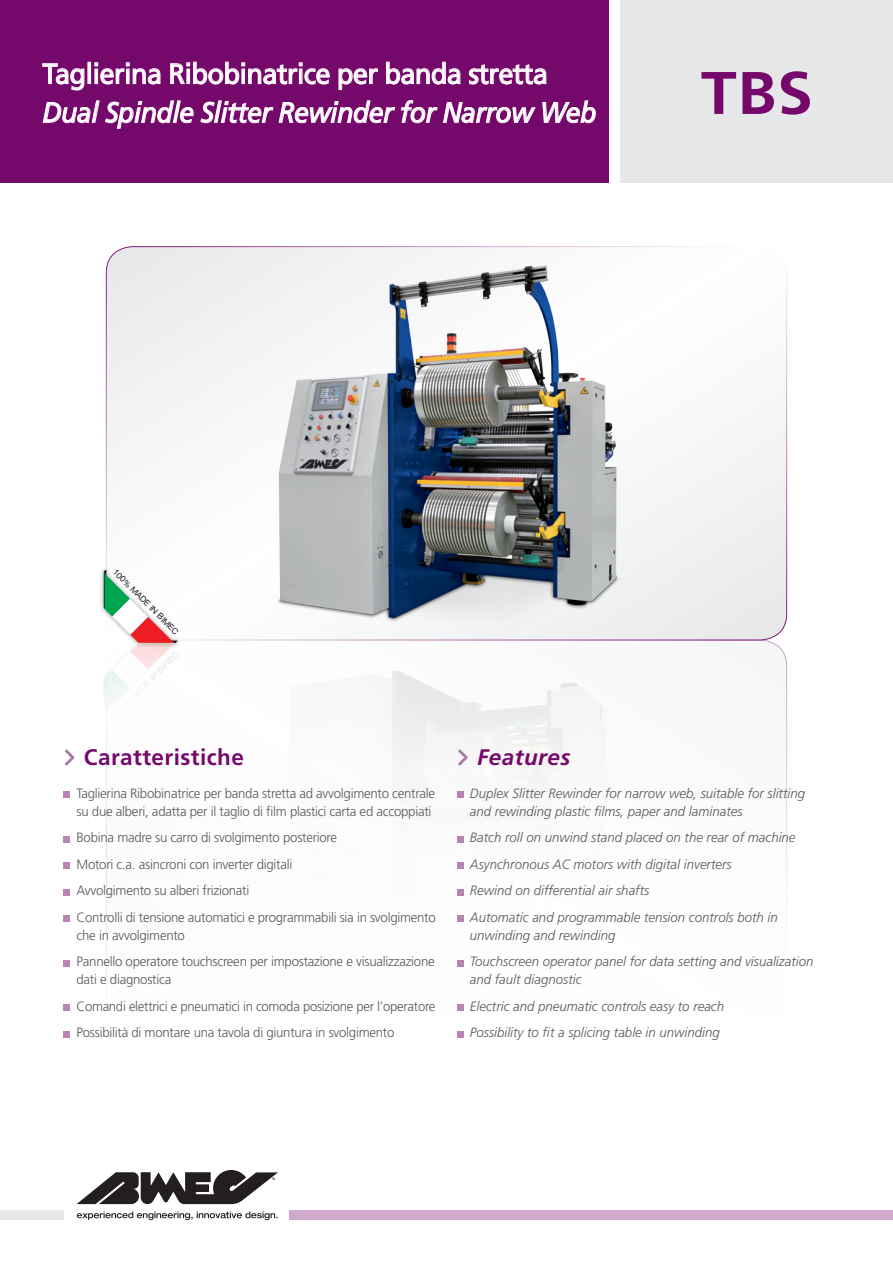
<style>
.page{position:relative;width:893px;height:1263px;background:#fff}
.page>*{position:absolute;margin:0;border:0;box-sizing:border-box;transform-origin:0 0}
.t1{font:700 60px "Frutiger";color:#75096b;scale:1.07 1}
.t2{font:28.5px "Frutiger";letter-spacing:-.02em;color:#fff;scale:.95 1}
.t3{font:italic 28.5px "Frutiger";letter-spacing:-.02em;color:#fff;scale:.94 1}
.t4{font:700 22.5px "Frutiger";letter-spacing:.02em;color:#75096b}
.t5{font:italic 700 22.5px "Frutiger";letter-spacing:.02em;color:#75096b}
.t6{font:300 13.5px/26.5px "Frutiger";letter-spacing:-.02em;color:#57585a}
.t7{font:italic 300 13.5px/26.5px "Frutiger";color:#57585a}
.t8{font:expanded 8.25px "Helvetica Neue";color:#231f20;scale:.9 1}
</style>
<div class="page">
<div style="left:106px;top:640px;width:681px;height:393px;background:#fafafb;border-radius:26px"></div>
<div style="left:0;top:653px;width:893px;height:386px;background:#fff"></div>
<div style="left:106px;top:247px;width:681px;height:393px;background:#f3f4f5;border-radius:26px"></div>
<img style="left:182px;top:253px;width:541px;height:378px">
<div style="left:0;top:0;width:608px;height:183px;background:#75096b"></div>
<div style="left:621px;top:0;width:272px;height:183px;background:#e6e7e9"></div>
<svg style="left:43px;top:62px;width:553px;height:67px"></svg>
<div style="left:289px;top:1210px;width:604px;height:10px;background:#cea9cb"></div>
<div style="left:0;top:1210px;width:64px;height:10px;background:#e6e7e9"></div>
<svg style="left:77px;top:1211px;width:201px;height:9px"></svg>
<svg style="left:77px;top:1170px;width:201px;height:34px"></svg>
<div style="left:99px;top:565px;width:83px;height:83px;background:#231f20;opacity:.5"></div>
<div style="left:99px;top:638px;width:79px;height:82px;background:#fefefe"></div>
<svg style="left:104px;top:570px;width:73px;height:146px"></svg>
<div style="left:64px;top:791px;width:6px;height:7px;background:#ba84b5"></div>
<svg style="left:64px;top:836px;width:6px;height:6px"></svg>
<div style="left:64px;top:862px;width:6px;height:7px;background:#ba84b5"></div>
<svg style="left:64px;top:889px;width:6px;height:6px"></svg>
<div style="left:64px;top:915px;width:6px;height:7px;background:#ba84b5"></div>
<svg style="left:64px;top:960px;width:6px;height:6px"></svg>
<div style="left:64px;top:1004px;width:6px;height:7px;background:#ba84b5"></div>
<svg style="left:64px;top:1031px;width:6px;height:6px"></svg>
<div style="left:457px;top:791px;width:6px;height:7px;background:#b882b2"></div>
<svg style="left:457px;top:836px;width:6px;height:6px"></svg>
<div style="left:457px;top:862px;width:6px;height:7px;background:#b882b3"></div>
<svg style="left:457px;top:889px;width:6px;height:6px"></svg>
<div style="left:457px;top:915px;width:6px;height:7px;background:#b983b4"></div>
<svg style="left:457px;top:960px;width:6px;height:6px"></svg>
<div style="left:457px;top:1004px;width:6px;height:7px;background:#b983b4"></div>
<svg style="left:457px;top:1031px;width:6px;height:6px"></svg>
<svg style="left:458px;top:749px;width:10px;height:16px"></svg>
<svg style="left:65px;top:749px;width:9px;height:16px"></svg>
<h2 class="t2" style="left:43px;top:57px;width:534px">Taglierina Ribobinatrice per banda stretta</h2>
<h2 class="t3" style="left:42px;top:96px;width:591px">Dual Spindle Slitter Rewinder for Narrow Web</h2>
<h1 class="t1" style="left:701px;top:58px;width:106px">TBS</h1>
<p class="t8" style="left:119px;top:568px;width:99px;rotate:45deg">100% MADE IN BIMEC</p>
<h3 class="t4" style="left:84px;top:744px;width:162px">Caratteristiche</h3>
<h3 class="t5" style="left:477px;top:744px;width:95px">Features</h3>
<p class="t6" style="left:77px;top:784px;width:360px;line-height:18px">Taglierina Ribobinatrice per banda stretta ad avvolgimento centrale su due alberi, adatta per il taglio di film plastici carta ed accoppiati</p>
<p class="t6" style="left:77px;top:825px;width:361px">Bobina madre su carro di svolgimento posteriore<br>Motori c.a. asincroni con inverter digitali<br>Avvolgimento su alberi frizionati<br>Controlli di tensione automatici e programmabili sia in svolgimento</p>
<p class="t6" style="left:77px;top:922px;width:360px">che in avvolgimento<br>Pannello operatore touchscreen per impostazione e visualizzazione</p>
<p class="t6" style="left:77px;top:967px;width:360px">dati e diagnostica<br>Comandi elettrici e pneumatici in comoda posizione per l’operatore<br>Possibilità di montare una tavola di giuntura in svolgimento</p>
<p class="t7" style="left:470px;top:784px;width:337px;line-height:18px">Duplex Slitter Rewinder for narrow web, suitable for slitting and rewinding plastic films, paper and laminates</p>
<p class="t7" style="left:470px;top:825px;width:327px">Batch roll on unwind stand placed on the rear of machine Asynchronous AC motors with digital inverters<br>Rewind on differential air shafts<br>Automatic and programmable tension controls both in</p>
<p class="t7" style="left:470px;top:922px;width:345px">unwinding and rewinding<br>Touchscreen operator panel for data setting and visualization</p>
<p class="t7" style="left:470px;top:967px;width:256px">and fault diagnostic<br>Electric and pneumatic controls easy to reach<br>Possibility to fit a splicing table in unwinding</p>
</div>
